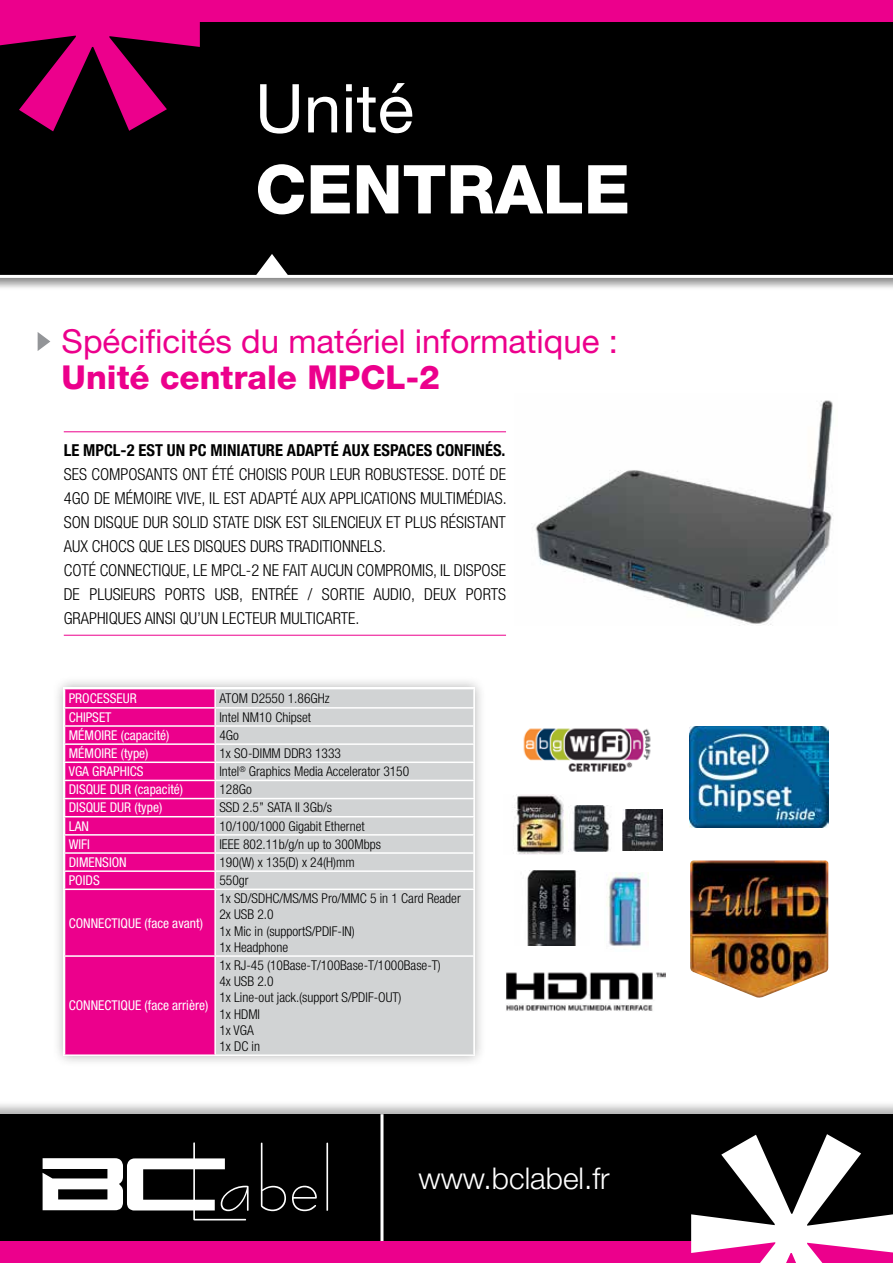
<style>
.page{position:relative;width:893px;height:1263px;background:#fff}
.page>*{position:absolute;margin:0;border:0;box-sizing:border-box;transform-origin:0 0}
.t1{font:800 67.5px "Helvetica Neue LT Std";color:#fff}
.t2{font:67.5px "Helvetica Neue LT Std";color:#fff}
.t3{font:33px "Helvetica Neue LT Std";color:#ec008c}
.t4{font:800 33px "Helvetica Neue LT Std";color:#ec008c}
.t5{font:300 30px "Helvetica Neue LT Std";color:#fff}
.t6{font:300 condensed 16.5px/24px "Helvetica Neue LT Std";color:#000}
.t7{font:700 condensed 16.5px "Helvetica Neue LT Std";color:#000}
.t8{font:300 condensed 13.5px/16.2px "Helvetica Neue LT Std";color:#000}
.t9{font:condensed 13.5px "Helvetica Neue LT Std";color:#fff}
</style>
<div class="page">
<div style="left:0;top:0;width:893px;height:289px;background:#000;opacity:.4"></div>
<div style="left:0;top:21px;width:893px;height:257px;background:#000"></div>
<div style="left:0;top:0;width:893px;height:21px;background:#ec008c"></div>
<svg style="left:0;top:21px;width:200px;height:110px;background:#67003d"></svg>
<div style="left:0;top:1100px;width:893px;height:163px;background:#000;opacity:.3"></div>
<div style="left:0;top:1114px;width:893px;height:149px;background:#000"></div>
<svg style="left:261px;top:1142px;width:25px;height:69px"></svg>
<svg style="left:292px;top:1186px;width:25px;height:25px"></svg>
<svg style="left:326px;top:1142px;width:2px;height:69px"></svg>
<svg style="left:43px;top:1142px;width:206px;height:78px"></svg>
<hr style="left:380px;top:1114px;width:3px;height:128px;background:#fff">
<div style="left:0;top:1242px;width:893px;height:21px;background:#ec008c"></div>
<svg style="left:691px;top:1134px;width:202px;height:129px"></svg>
<svg style="left:255px;top:254px;width:34px;height:22px"></svg>
<hr style="left:64px;top:431px;width:442px;height:1px;background:#ec008c">
<hr style="left:64px;top:635px;width:442px;height:1px;background:#ec008c">
<svg style="left:38px;top:332px;width:12px;height:19px"></svg>
<img style="left:535px;top:400px;width:298px;height:225px">
<div style="left:52px;top:676px;width:434px;height:392px;background:#000;opacity:.3"></div>
<div style="left:65px;top:689px;width:149px;height:365px;background:#ec008c"></div>
<div style="left:215px;top:689px;width:259px;height:19px;background:#d1d3d4"></div>
<div style="left:216px;top:709px;width:257px;height:345px;background:#d1d3d4"></div>
<hr style="left:214px;top:890px;width:2px;height:65px;background:#fff">
<hr style="left:214px;top:957px;width:2px;height:97px;background:#fff">
<svg style="left:214px;top:689px;width:2px;height:199px"></svg>
<hr style="left:64px;top:707px;width:151px;height:2px;background:#fff">
<hr style="left:215px;top:707px;width:260px;height:2px;background:#fff">
<hr style="left:64px;top:725px;width:151px;height:2px;background:#fff">
<hr style="left:215px;top:725px;width:260px;height:2px;background:#fff">
<hr style="left:64px;top:743px;width:151px;height:2px;background:#fff">
<hr style="left:215px;top:743px;width:260px;height:2px;background:#fff">
<hr style="left:64px;top:761px;width:151px;height:2px;background:#fff">
<hr style="left:215px;top:761px;width:260px;height:2px;background:#fff">
<hr style="left:64px;top:780px;width:151px;height:1px;background:#fff">
<hr style="left:215px;top:780px;width:260px;height:1px;background:#fff">
<hr style="left:64px;top:798px;width:151px;height:1px;background:#fff">
<hr style="left:215px;top:798px;width:260px;height:1px;background:#fff">
<hr style="left:64px;top:816px;width:151px;height:1px;background:#fff">
<hr style="left:215px;top:816px;width:260px;height:1px;background:#fff">
<hr style="left:64px;top:834px;width:151px;height:2px;background:#fff">
<hr style="left:215px;top:834px;width:260px;height:2px;background:#fff">
<hr style="left:64px;top:852px;width:151px;height:2px;background:#fff">
<hr style="left:215px;top:852px;width:260px;height:2px;background:#fff">
<hr style="left:64px;top:870px;width:151px;height:2px;background:#fff">
<svg style="left:64px;top:689px;width:1px;height:199px"></svg>
<hr style="left:215px;top:870px;width:260px;height:2px;background:#fff">
<hr style="left:64px;top:888px;width:151px;height:2px;background:#fff">
<hr style="left:64px;top:890px;width:1px;height:65px;background:#fff">
<hr style="left:215px;top:888px;width:260px;height:2px;background:#fff">
<hr style="left:64px;top:955px;width:151px;height:2px;background:#fff">
<hr style="left:64px;top:957px;width:1px;height:97px;background:#fff">
<hr style="left:215px;top:955px;width:260px;height:2px;background:#fff">
<hr style="left:64px;top:1054px;width:151px;height:2px;background:#fff">
<hr style="left:215px;top:1054px;width:260px;height:2px;background:#fff">
<hr style="left:64px;top:688px;width:151px;height:1px;background:#fff">
<hr style="left:215px;top:688px;width:260px;height:1px;background:#fff">
<svg style="left:473px;top:689px;width:2px;height:199px"></svg>
<hr style="left:473px;top:890px;width:2px;height:65px;background:#fff">
<hr style="left:473px;top:957px;width:2px;height:97px;background:#fff">
<img style="left:690px;top:726px;width:138px;height:101px">
<img style="left:506px;top:972px;width:159px;height:39px">
<img style="left:690px;top:860px;width:139px;height:138px">
<img style="left:606px;top:872px;width:43px;height:74px">
<img style="left:527px;top:870px;width:50px;height:75px">
<img style="left:514px;top:794px;width:63px;height:61px">
<img style="left:569px;top:806px;width:40px;height:45px">
<img style="left:622px;top:810px;width:41px;height:40px">
<img style="left:523px;top:728px;width:128px;height:44px">
<h1 class="t2" style="left:255px;top:68px;width:160px">Unité</h1>
<h1 class="t1" style="left:255px;top:149px;width:376px">CENTRALE</h1>
<h2 class="t3" style="left:62px;top:322px;width:558px">Spécificités du matériel informatique :</h2>
<h2 class="t4" style="left:62px;top:357px;width:380px">Unité centrale MPCL-2</h2>
<p class="t7" style="left:64px;top:440px;width:443px">LE MPCL-2 EST UN PC MINIATURE ADAPTÉ AUX ESPACES CONFINÉS.</p>
<p class="t6" style="left:64px;top:462px;width:444px">SES COMPOSANTS ONT ÉTÉ CHOISIS POUR LEUR ROBUSTESSE. DOTÉ DE 4GO DE MÉMOIRE VIVE, IL EST ADAPTÉ AUX APPLICATIONS MULTIMÉDIAS.<br>SON DISQUE DUR SOLID STATE DISK EST SILENCIEUX ET PLUS RÉSISTANT AUX CHOCS QUE LES DISQUES DURS TRADITIONNELS.<br>COTÉ CONNECTIQUE, LE MPCL</p>
<p class="t6" style="left:64px;top:558px;width:444px;text-align:justify;text-indent:182px">-2 NE FAIT AUCUN COMPROMIS, IL DISPOSE DE PLUSIEURS PORTS USB, ENTRÉE / SORTIE AUDIO, DEUX PORTS GRAPHIQUES AINSI QU’UN LECTEUR MULTICARTE.</p>
<p class="t9" style="left:69px;top:690px;width:70px">PROCESSEUR</p>
<p class="t8" style="left:219px;top:690px;width:8px">ATOM</p>
<p class="t8" style="left:251px;top:690px;width:80px">D2550 1.86GHZ</p>
<p class="t9" style="left:69px;top:709px;width:44px">CHIPSET</p>
<p class="t8" style="left:219px;top:709px;width:93px">INTEL NM 10 CHIPSET</p>
<p class="t9" style="left:69px;top:727px;width:102px">MÉMOIRE (capacité)</p>
<p class="t8" style="left:219px;top:727px;width:21px">4GO</p>
<p class="t9" style="left:69px;top:745px;width:81px">MÉMOIRE (type)</p>
<p class="t8" style="left:219px;top:745px;width:48px">1X SO-DIMM</p>
<p class="t8" style="left:284px;top:745px;width:58px">DDR3 1333</p>
<p class="t9" style="left:69px;top:764px;width:76px">VGA GRAPHICS</p>
<p class="t8" style="left:219px;top:763px;width:191px">INTEL<sup>®</sup> GRAPHICS MEDIA ACCELERATOR 3150</p>
<p class="t9" style="left:69px;top:782px;width:116px">DISQUE DUR (capacité)</p>
<p class="t8" style="left:219px;top:781px;width:34px">128GO</p>
<p class="t9" style="left:69px;top:800px;width:95px">DISQUE DUR (type)</p>
<p class="t8" style="left:219px;top:799px;width:114px">SSD 2.5’’ SATA II 3GB/S</p>
<p class="t9" style="left:69px;top:818px;width:22px">LAN</p>
<p class="t8" style="left:219px;top:818px;width:147px">10/100/1000 GIGABIT ETHERNET</p>
<p class="t9" style="left:69px;top:836px;width:23px">WIFI</p>
<p class="t8" style="left:219px;top:836px;width:6px">IEEE</p>
<p class="t8" style="left:243px;top:836px;width:139px">802.11B/G/N UP TO 300MBPS</p>
<p class="t9" style="left:69px;top:854px;width:60px">DIMENSION</p>
<p class="t8" style="left:219px;top:854px;width:137px">190(W) X 135(D) X 24(H)MM</p>
<p class="t9" style="left:69px;top:872px;width:33px">POIDS</p>
<p class="t8" style="left:219px;top:872px;width:31px">550GR</p>
<p class="t9" style="left:69px;top:915px;width:136px">CONNECTIQUE (face avant)</p>
<p class="t8" style="left:219px;top:890px;width:132px">1X SD/SDHC/MS/MS PRO/MMC</p>
<p class="t8" style="left:370px;top:890px;width:92px">5 IN 1 CARD READER</p>
<p class="t8" style="left:219px;top:906px;width:137px">2X USB 2.0<br>1X MIC IN (SUPPORTS/PDIF-IN)<br>1X HEADPHONE</p>
<p class="t9" style="left:69px;top:998px;width:141px">CONNECTIQUE (face arrière)</p>
<p class="t8" style="left:219px;top:957px;width:223px">1X RJ-45 (10BASE-T/100BASE-T/1000BASE-T)<br>4X USB 2.0<br>1X LINE-OUT JACK.(SUPPORT S/PDIF-OUT)<br>1X HDMI<br>1X VGA<br>1X DC IN</p>
<h3 class="t5" style="left:418px;top:1159px;width:193px">www.bclabel.fr</h3>
</div>
